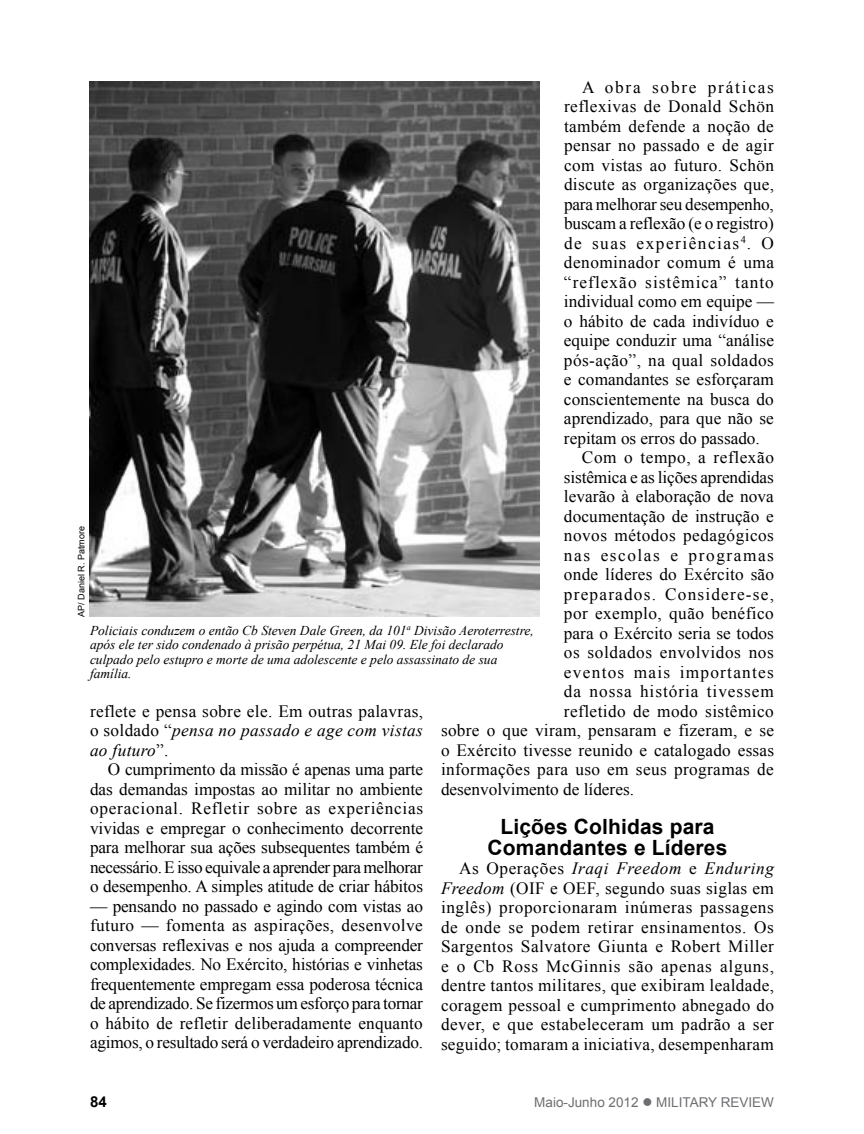
<style>
.page{position:relative;width:864px;height:1134px;background:#fff}
.page>*{position:absolute;margin:0;border:0;box-sizing:border-box;transform-origin:0 0}
.t1{font:700 21px/21px "Arial";letter-spacing:.005em;color:#000;text-align:center}
.t2{font:17.25px/19.5px "Times New Roman";letter-spacing:.015em;color:#000;text-align:justify}
.t3{font:17.25px "Times New Roman";letter-spacing:-.01em;color:#000}
.t4{font:17.25px "Times New Roman";letter-spacing:-.005em;color:#000}
.t5{font:17.25px "Times New Roman";letter-spacing:.06em;color:#000}
.t6{font:17.25px "Times New Roman";letter-spacing:.07em;color:#000}
.t7{font:17.25px "Times New Roman";letter-spacing:.035em;color:#000}
.t8{font:17.25px "Times New Roman";letter-spacing:.055em;color:#000}
.t9{font:17.25px "Times New Roman";letter-spacing:.075em;color:#000}
.t10{font:17.25px "Times New Roman";letter-spacing:.085em;color:#000}
.t11{font:17.25px "Times New Roman";letter-spacing:.09em;color:#000}
.t12{font:17.25px "Times New Roman";letter-spacing:.1em;color:#000}
.t13{font:700 15px "Arial";color:#000}
.t14{font:italic 13.5px/14.2px "Times New Roman";color:#000}
.t15{font:13.5px "Arial";color:#6d6e71}
.t16{font:9px "Arial";color:#000}
.s1{font-style:italic}
</style>
<div class="page">
<img style="left:90px;top:81px;width:450px;height:536px">
<p class="t12" style="left:582px;top:75px;width:193px">A obra sobre práticas</p>
<p class="t2" style="left:564px;top:97px;width:212px">reflexivas de Donald Schön</p>
<p class="t2" style="left:564px;top:116px;width:211px">também defende a noção de</p>
<p class="t2" style="left:564px;top:136px;width:211px">pensar no passado e de agir</p>
<p class="t2" style="left:564px;top:155px;width:212px">com vistas ao futuro. Schön</p>
<p class="t2" style="left:564px;top:175px;width:211px">discute as organizações que,</p>
<p class="t3" style="left:564px;top:192px;width:211px">para melhorar seu desempenho,</p>
<p class="t4" style="left:564px;top:212px;width:211px">buscam a reflexão (e o registro)</p>
<p class="t10" style="left:564px;top:231px;width:211px">de suas experiências<sup>4</sup>. O</p>
<p class="t2" style="left:564px;top:253px;width:212px">denominador comum é uma</p>
<p class="t5" style="left:564px;top:271px;width:211px">“reflexão sistêmica” tanto</p>
<p class="t2" style="left:564px;top:292px;width:212px">individual como em equipe —</p>
<p class="t2" style="left:564px;top:311px;width:211px">o hábito de cada indivíduo e</p>
<p class="t2" style="left:564px;top:331px;width:212px">equipe conduzir uma “análise</p>
<p class="t2" style="left:564px;top:350px;width:211px">pós-ação”, na qual soldados</p>
<p class="t2" style="left:564px;top:370px;width:211px">e comandantes se esforçaram</p>
<p class="t2" style="left:564px;top:389px;width:211px">conscientemente na busca do</p>
<p class="t2" style="left:564px;top:409px;width:211px">aprendizado, para que não se</p>
<p class="t2" style="left:564px;top:428px;width:197px">repitam os erros do passado.</p>
<p class="t2" style="left:582px;top:448px;width:193px">Com o tempo, a reflexão</p>
<p class="t3" style="left:564px;top:465px;width:211px">sistêmica e as lições aprendidas</p>
<p class="t2" style="left:564px;top:487px;width:211px">levarão à elaboração de nova</p>
<p class="t2" style="left:564px;top:506px;width:211px">documentação de instrução e</p>
<p class="t2" style="left:564px;top:526px;width:212px">novos métodos pedagógicos</p>
<p class="t11" style="left:564px;top:543px;width:211px">nas escolas e programas</p>
<p class="t2" style="left:564px;top:565px;width:212px">onde líderes do Exército são</p>
<p class="t6" style="left:564px;top:582px;width:212px">preparados. Considere-se,</p>
<p class="t2" style="left:564px;top:604px;width:211px">por exemplo, quão benéfico</p>
<p class="t2" style="left:564px;top:623px;width:212px">para o Exército seria se todos</p>
<p class="t7" style="left:564px;top:641px;width:211px">os soldados envolvidos nos</p>
<p class="t9" style="left:564px;top:660px;width:211px">eventos mais importantes</p>
<p class="t8" style="left:564px;top:680px;width:211px">da nossa história tivessem</p>
<p class="t2" style="left:564px;top:701px;width:211px">refletido de modo sistêmico</p>
<p class="t2" style="left:441px;top:720px;width:335px">sobre o que viram, pensaram e fizeram, e se</p>
<p class="t2" style="left:441px;top:740px;width:335px">o Exército tivesse reunido e catalogado essas</p>
<p class="t2" style="left:441px;top:759px;width:334px">informações para uso em seus programas de</p>
<p class="t2" style="left:441px;top:779px;width:195px">desenvolvimento de líderes.</p>
<p class="t1" style="left:488px;top:817px;width:241px">Lições Colhidas para<br>Comandantes e Líderes</p>
<p class="t2" style="left:441px;top:859px;width:335px;text-indent:18px">As Operações <span class="s1">Iraqi Freedom</span> e <span class="s1">Enduring Freedom</span> (OIF e OEF, segundo suas siglas em inglês) proporcionaram inúmeras passagens de onde se podem retirar ensinamentos. Os Sargentos Salvatore Giunta e Robert Miller e o Cb Ross McGinnis são apenas alguns, dentre tantos militares, que exibiram lealdade, coragem pessoal e cumprimento abnegado do dever, e que estabeleceram um padrão a ser seguido; tomaram a iniciativa, desempenharam</p>
<p class="t16" style="left:75px;top:617px;width:92px;rotate:-90deg">AP/ Daniel R. Patmore</p>
<p class="t14" style="left:90px;top:623px;width:445px">Policiais conduzem o então Cb Steven Dale Green, da 101<sup>a</sup> Divisão Aeroterrestre, após ele ter sido condenado à prisão perpétua, 21 Mai 09. Ele foi declarado culpado pelo estupro e morte de uma adolescente e pelo assassinato de sua família.</p>
<p class="t2" style="left:90px;top:701px;width:335px">reflete e pensa sobre ele. Em outras palavras, o soldado “<span class="s1">pensa no passado e age com vistas ao futuro</span>”.</p>
<p class="t2" style="left:90px;top:760px;width:335px;text-indent:18px">O cumprimento da missão é apenas uma parte das demandas impostas ao militar no ambiente operacional. Refletir sobre as experiências vividas e empregar o conhecimento decorrente para melhorar sua ações subsequentes também é necessário. E isso equivale a aprender para melhorar o desempenho. A simples atitude de criar hábitos</p>
<p class="t2" style="left:90px;top:896px;width:335px">— pensando no passado e agindo com vistas ao futuro — fomenta as aspirações, desenvolve conversas reflexivas e nos ajuda a compreender complexidades. No Exército, histórias e vinhetas frequentemente empregam essa poderosa técnica de aprendizado. Se fizermos um esforço para tornar o hábito de refletir deliberadamente enquanto agimos, o resultado será o verdadeiro aprendizado.</p>
<p class="t13" style="left:90px;top:1092px;width:18px">84</p>
<p class="t15" style="left:534px;top:1093px;width:241px">Maio-Junho 2012 ● MILITARY REVIEW</p>
</div>
